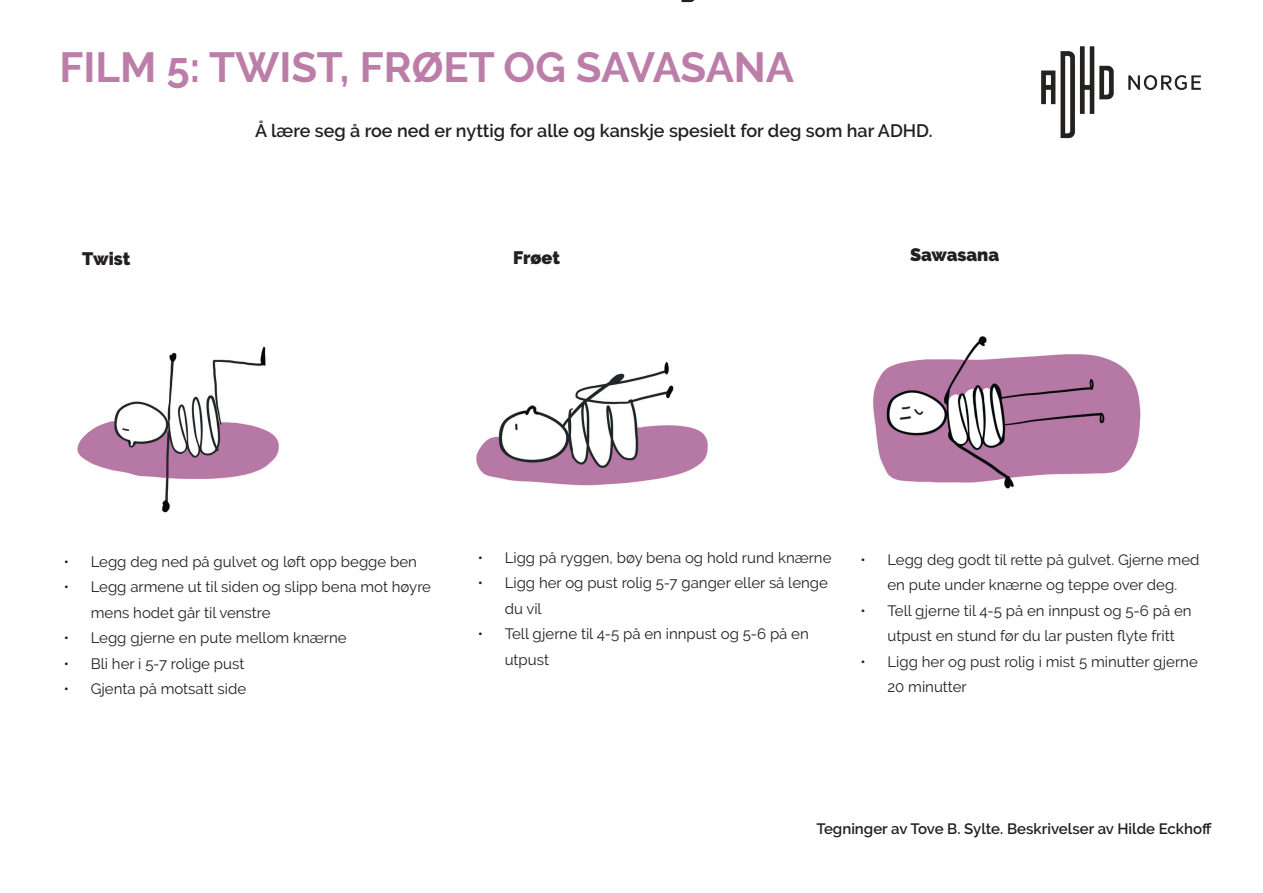
<style>
.page{position:relative;width:1263px;height:893px;background:#fff}
.page>*{position:absolute;margin:0;border:0;box-sizing:border-box;transform-origin:0 0}
.t1{font:700 42px "Raleway";color:#bc7ea9}
.t2{font:600 18px "Raleway";color:#231f20}
.t3{font:900 18px "Raleway";color:#231f20}
.t4{font:15px/25.5px "Raleway";color:#231f20}
.t5{font:600 15px "Raleway";color:#231f20}
</style>
<div class="page">
<img style="left:77px;top:346px;width:202px;height:167px">
<img style="left:681px;top:0;width:14px;height:3px">
<img style="left:476px;top:362px;width:232px;height:124px">
<img style="left:1041px;top:46px;width:160px;height:93px">
<img style="left:873px;top:336px;width:268px;height:153px">
<h1 class="t1" style="left:60px;top:43px;width:736px">FILM 5: TWIST, FRØET OG SAVASANA</h1>
<p class="t2" style="left:255px;top:121px;width:679px">Å lære seg å roe ned er nyttig for alle og kanskje spesielt for deg som har ADHD.</p>
<p class="t3" style="left:82px;top:248px;width:50px">Twist</p>
<p class="t3" style="left:513px;top:247px;width:48px">Frøet</p>
<p class="t3" style="left:910px;top:244px;width:91px">Sawasana</p>
<p class="t4" style="left:64px;top:549px;width:355px">• Legg deg ned på gulvet og løft opp begge ben</p>
<p class="t4" style="left:91px;top:574px;width:342px;text-indent:-27px">• Legg armene ut til siden og slipp bena mot høyre mens hodet går til venstre</p>
<p class="t4" style="left:64px;top:625px;width:284px">• Legg gjerne en pute mellom knærne</p>
<p class="t4" style="left:64px;top:651px;width:182px">• Bli her i 5-7 rolige pust</p>
<p class="t4" style="left:64px;top:676px;width:184px">• Gjenta på motsatt side</p>
<p class="t4" style="left:478px;top:545px;width:355px">• Ligg på ryggen, bøy bena og hold rund knærne</p>
<p class="t4" style="left:505px;top:570px;width:325px;text-indent:-27px">• Ligg her og pust rolig 5-7 ganger eller så lenge du vil</p>
<p class="t4" style="left:505px;top:621px;width:306px;text-indent:-27px">• Tell gjerne til 4-5 på en innpust og 5-6 på en utpust</p>
<p class="t4" style="left:860px;top:547px;width:341px;text-align:center">• Legg deg godt til rette på gulvet. Gjerne med en pute under knærne og teppe over deg.</p>
<p class="t4" style="left:887px;top:598px;width:306px;text-indent:-27px">• Tell gjerne til 4-5 på en innpust og 5-6 på en utpust en stund før du lar pusten flyte fritt</p>
<p class="t4" style="left:887px;top:649px;width:312px;text-indent:-27px">• Ligg her og pust rolig i mist 5 minutter gjerne<br>20 minutter</p>
<p class="t5" style="left:816px;top:820px;width:397px">Tegninger av Tove B. Sylte. Beskrivelser av Hilde Eckhoff</p>
</div>
